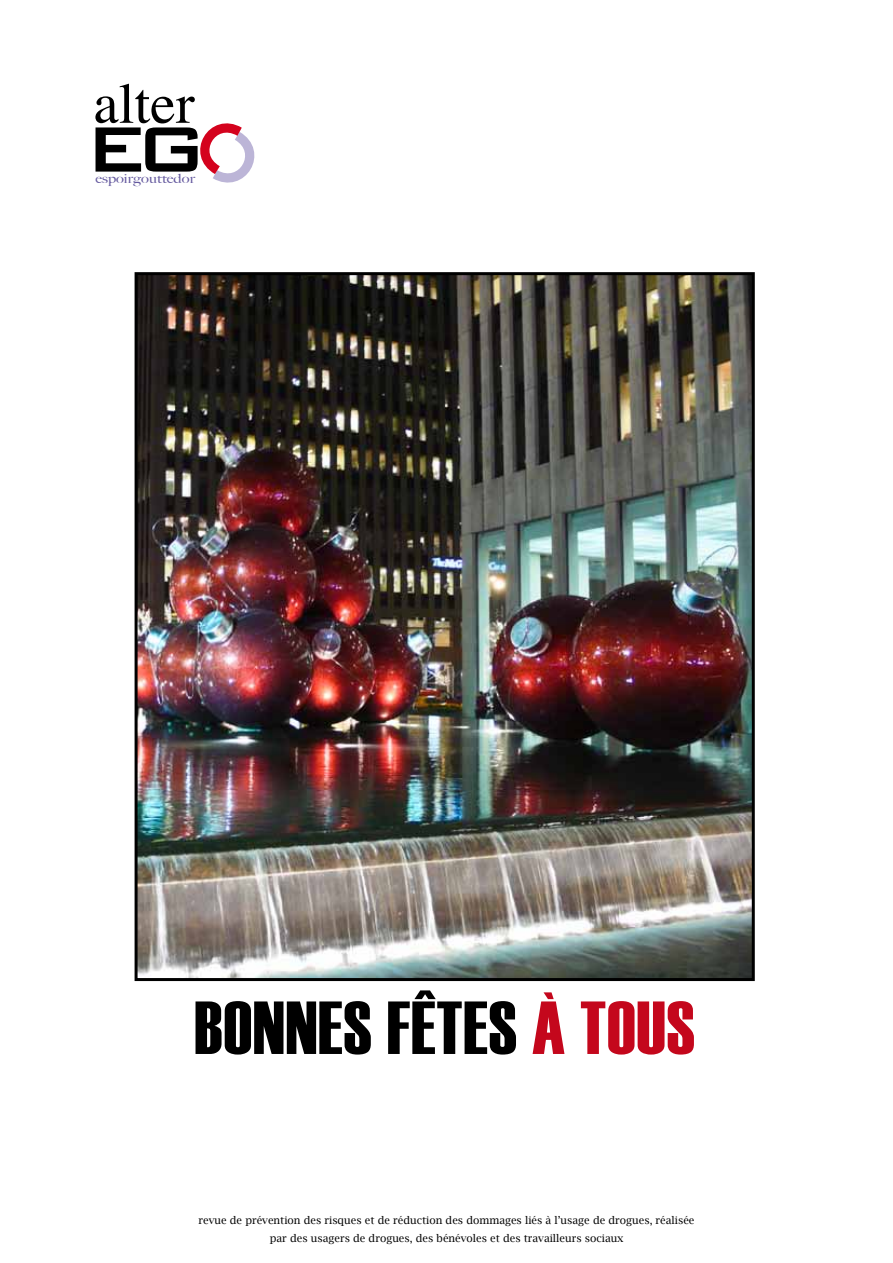
<style>
.page{position:relative;width:893px;height:1263px;background:#fff}
.page>*{position:absolute;margin:0;border:0;box-sizing:border-box;transform-origin:0 0}
.t1{font:500 85.5px "Bank Gothic";color:#000}
.t2{font:75px "Haettenschweiler";letter-spacing:.01em;color:#000}
.t3{font:57px "Times";color:#000}
.t4{font:500 12.9px "Big Caslon";color:#655a9f;scale:1.18 1}
.t5{font:10.5px/18px "Lucida Bright";color:#000;text-align:center}
.s1{color:#c4071c}
</style>
<div class="page">
<img style="left:139px;top:276px;width:612px;height:701px">
<div style="left:135px;top:272px;width:620px;height:709px;border:3px solid #000"></div>
<svg style="left:200px;top:123px;width:55px;height:60px"></svg>
<h3 class="t3" style="left:93px;top:50px;width:103px">alter</h3>
<h1 class="t1" style="left:84px;top:83px;width:125px">EG</h1>
<p class="t4" style="left:96px;top:171px;width:86px">espoirgouttedor</p>
<h2 class="t2" style="left:194px;top:985px;width:500px">BONNES FÊTES <span class="s1">À TOUS</span></h2>
<p class="t5" style="left:199px;top:1211px;width:497px">revue de prévention des risques et de réduction des dommages liés à l’usage de drogues, réalisée par des usagers de drogues, des bénévoles et des travailleurs sociaux</p>
</div>
